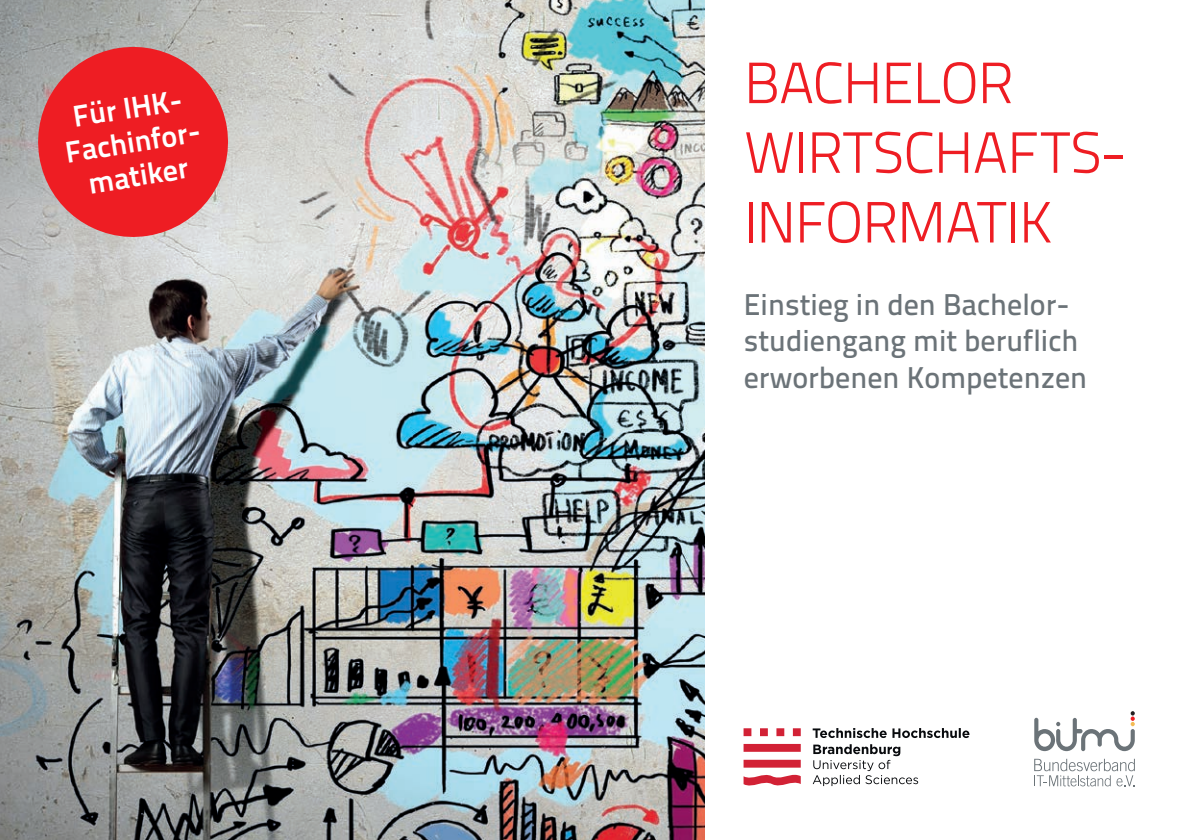
<style>
.page{position:relative;width:1191px;height:840px;background:#fff}
.page>*{position:absolute;margin:0;border:0;box-sizing:border-box;transform-origin:0 0}
.t1{font:58px/69.6px "Titillium Text 25 L 250 wt";letter-spacing:-.02em;color:#ee1d23}
.t2{font:30px/36px "Titillium Text 25 L 600 wt";color:#6b7378}
.t3{font:30px/34px "Titillium Text 25 L 800 wt";color:#fff;text-align:center}
</style>
<div class="page">
<img style="left:0;top:0;width:704px;height:839px">
<svg style="left:1034px;top:711px;width:100px;height:39px"></svg>
<svg style="left:1034px;top:758px;width:100px;height:28px"></svg>
<svg style="left:31px;top:40px;width:204px;height:204px;fill:#ee1d23"></svg>
<svg style="left:743px;top:728px;width:57px;height:58px"></svg>
<svg style="left:812px;top:728px;width:157px;height:57px"></svg>
<p class="t3" style="left:57px;top:100px;width:140px;rotate:-9deg">Für IHK-<br>Fachinfor&shy;matiker</p>
<h1 class="t1" style="left:743px;top:45px;width:384px">BACHELOR<br>WIRTSCHAFTS-<br>INFORMATIK</h1>
<p class="t2" style="left:743px;top:285px;width:345px">Einstieg in den Bachelor&shy;studiengang mit beruflich erworbenen Kompetenzen</p>
</div>
